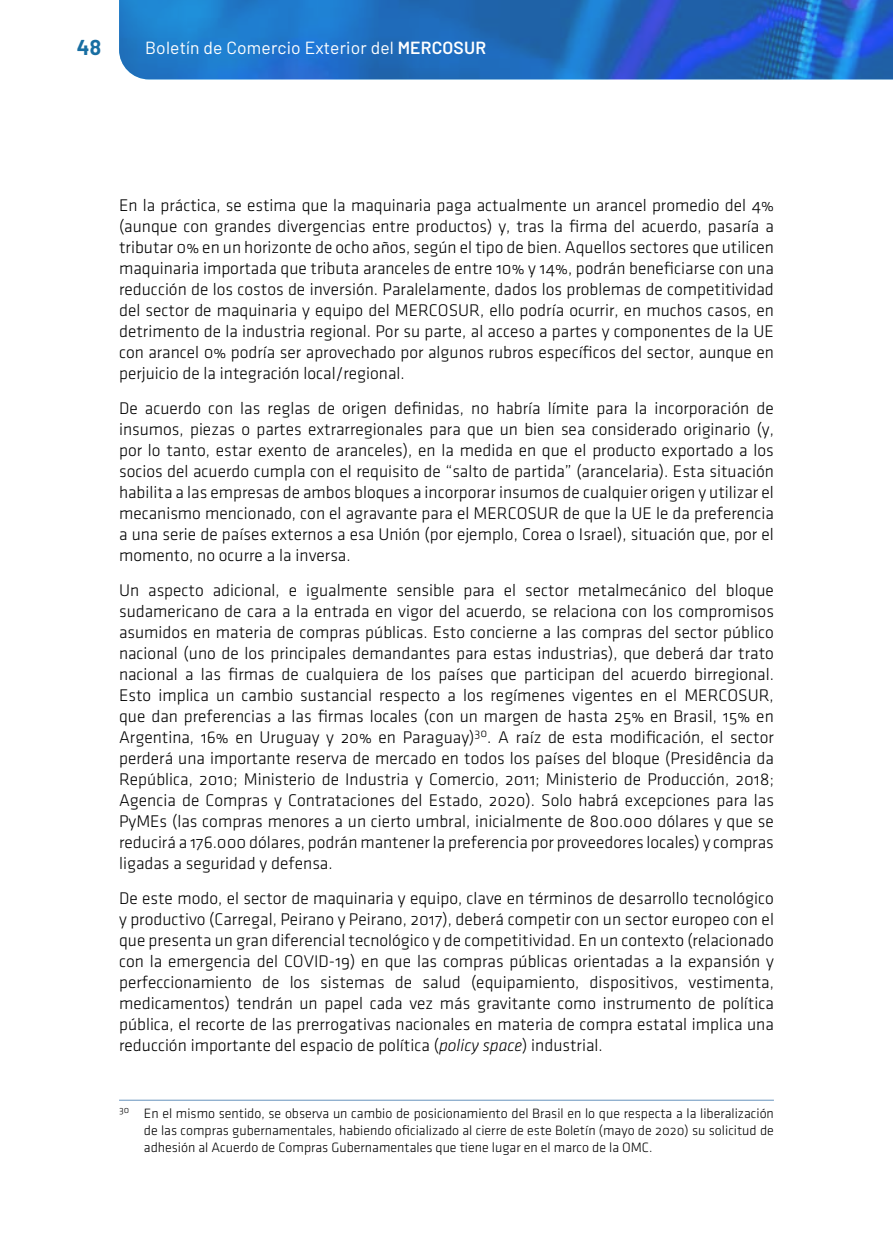
<style>
.page{position:relative;width:893px;height:1241px;background:#fff}
.page>*{position:absolute;margin:0;border:0;box-sizing:border-box;transform-origin:0 0}
.t1{font:700 21px "Barlow";color:#186ea2}
.t2{font:17.5px/21px "Klavika Light OSF";color:#000;text-align:justify}
.t3{font:17.5px "Barlow";letter-spacing:.01em;color:#fff}
.t4{font:14px/16.8px "Klavika Light OSF";color:#000;text-align:justify}
.s1{font-weight:600}
.s2{font-family:"Klavika";font-weight:300;font-style:italic}
</style>
<div class="page">
<img style="left:119px;top:0;width:774px;height:79px">
<hr style="left:119px;top:1099px;width:655px;height:1px;background:#6692bd">
<p class="t1" style="left:77px;top:35px;width:26px">48</p>
<p class="t3" style="left:145px;top:37px;width:342px">Boletín de Comercio Exterior del <span class="s1">MERCOSUR</span></p>
<p class="t2" style="left:119px;top:194px;width:656px">En la práctica, se estima que la maquinaria paga actualmente un arancel promedio del 4% (aunque con grandes divergencias entre productos) y, tras la firma del acuerdo, pasaría a tributar 0% en un horizonte de ocho años, según el tipo de bien. Aquellos sectores que utilicen maquinaria importada que tributa aranceles de entre 10% y 14%, podrán beneficiarse con una reducción de los costos de inversión. Paralelamente, dados los problemas de competitividad del sector de maquinaria y equipo del MERCOSUR, ello podría ocurrir, en muchos casos, en detrimento de la industria regional. Por su parte, al acceso a partes y componentes de la UE con arancel 0% podría ser aprovechado por algunos rubros específicos del sector, aunque en perjuicio de la integración local/regional.</p>
<p class="t2" style="left:119px;top:397px;width:656px">De acuerdo con las reglas de origen definidas, no habría límite para la incorporación de insumos, piezas o partes extrarregionales para que un bien sea considerado originario (y, por lo tanto, estar exento de aranceles), en la medida en que el producto exportado a los socios del acuerdo cumpla con el requisito de “salto de partida” (arancelaria). Esta situación habilita a las empresas de ambos bloques a incorporar insumos de cualquier origen y utilizar el mecanismo mencionado, con el agravante para el MERCOSUR de que la UE le da preferencia a una serie de países externos a esa Unión (por ejemplo, Corea o Israel), situación que, por el momento, no ocurre a la inversa.</p>
<p class="t2" style="left:119px;top:579px;width:656px">Un aspecto adicional, e igualmente sensible para el sector metalmecánico del bloque sudamericano de cara a la entrada en vigor del acuerdo, se relaciona con los compromisos asumidos en materia de compras públicas. Esto concierne a las compras del sector público nacional (uno de los principales demandantes para estas industrias), que deberá dar trato nacional a las firmas de cualquiera de los países que participan del acuerdo birregional.<br>Esto implica un cambio sustancial respecto a los regímenes vigentes en el MERCOSUR, que dan preferencias a las firmas locales (con un margen de hasta 25% en Brasil, 15% en Argentina, 16% en Uruguay y 20% en Paraguay)<sup>30</sup>. A raíz de esta modificación, el sector perderá una importante reserva de mercado en todos los países del bloque (Presidência da República, 2010; Ministerio de Industria y Comercio, 2011; Ministerio de Producción, 2018; Agencia de Compras y Contrataciones del Estado, 2020). Solo habrá excepciones para las PyMEs (las compras menores a un cierto umbral, inicialmente de 800.000 dólares y que se reducirá a 176.000 dólares, podrán mantener la preferencia por proveedores locales) y compras ligadas a seguridad y defensa.</p>
<p class="t2" style="left:119px;top:887px;width:656px">De este modo, el sector de maquinaria y equipo, clave en términos de desarrollo tecnológico y productivo (Carregal, Peirano y Peirano, 2017), deberá competir con un sector europeo con el que presenta un gran diferencial tecnológico y de competitividad. En un contexto (relacionado con la emergencia del COVID-19) en que las compras públicas orientadas a la expansión y perfeccionamiento de los sistemas de salud (equipamiento, dispositivos, vestimenta, medicamentos) tendrán un papel cada vez más gravitante como instrumento de política pública, el recorte de las prerrogativas nacionales en materia de compra estatal implica una reducción importante del espacio de política (<span class="s2">policy space</span>) industrial.</p>
<p class="t4" style="left:144px;top:1104px;width:632px;text-indent:-25px"><sup>30</sup> En el mismo sentido, se observa un cambio de posicionamiento del Brasil en lo que respecta a la liberalización de las compras gubernamentales, habiendo oficializado al cierre de este Boletín (mayo de 2020) su solicitud de adhesión al Acuerdo de Compras Gubernamentales que tiene lugar en el marco de la OMC.</p>
</div>
